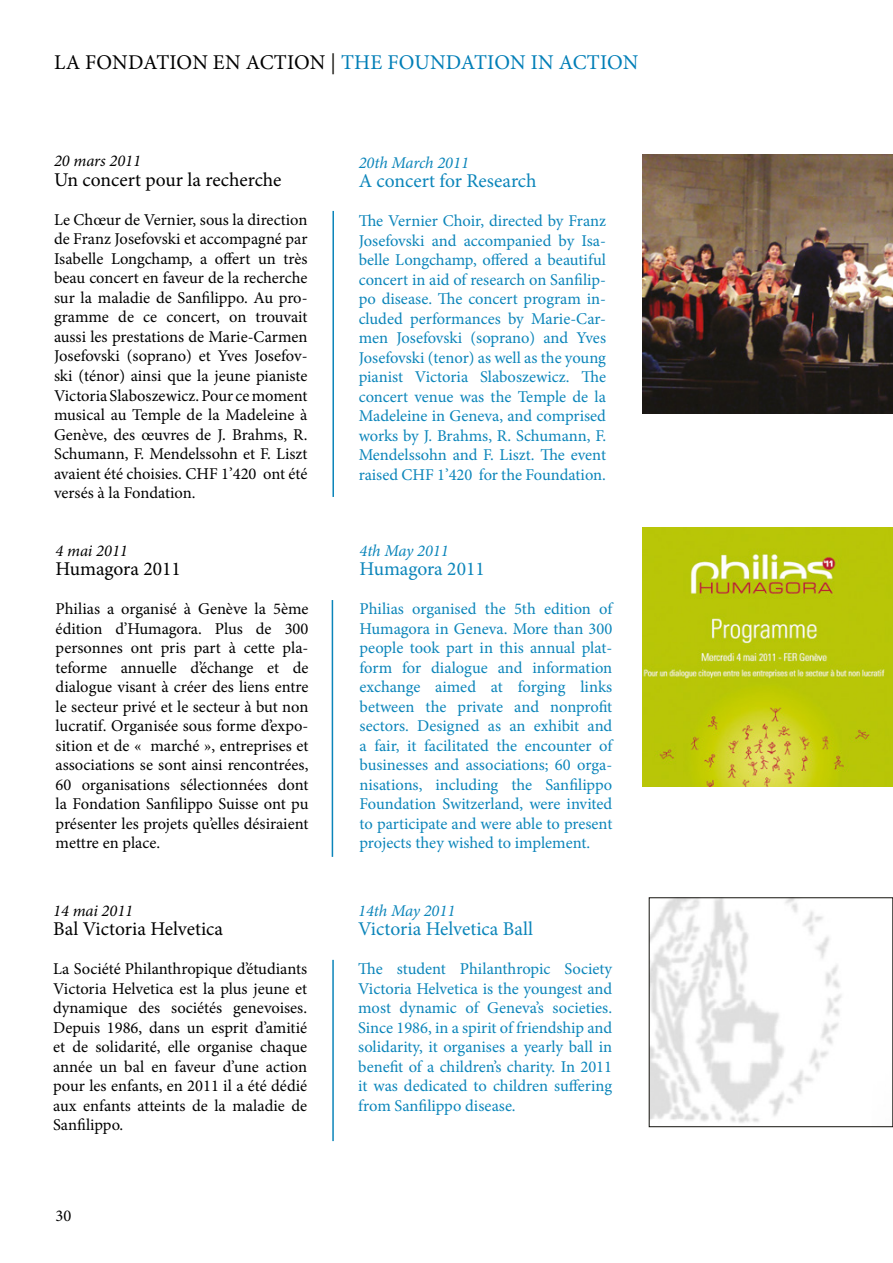
<style>
.page{position:relative;width:893px;height:1263px;background:#fff}
.page>*{position:absolute;margin:0;border:0;box-sizing:border-box;transform-origin:0 0}
.t1{font:21px "Minion Pro";letter-spacing:.005em;color:#007eb7}
.t2{font:19.5px "Minion Pro";color:#000}
.t3{font:19.5px "Minion Pro";color:#0b85ba}
.t4{font:16.5px/19.5px "Minion Pro";color:#000;text-align:justify}
.t5{font:16.5px/19.5px "Minion Pro";color:#0b85ba;text-align:justify}
.t6{font:italic 16.5px "Minion Pro";color:#0b85ba}
.t7{font:italic 16.5px "Minion Pro";color:#000}
.s1{color:#000}
.s2{color:#12110c}
</style>
<div class="page">
<img style="left:642px;top:527px;width:251px;height:259px">
<img style="left:651px;top:899px;width:191px;height:224px">
<div style="left:649px;top:897px;width:244px;height:230px;border:1px solid #12110c"></div>
<hr style="left:332px;top:600px;width:1px;height:257px;background:#0b85ba">
<hr style="left:332px;top:211px;width:2px;height:286px;background:#0b85ba">
<hr style="left:332px;top:960px;width:2px;height:181px;background:#0b85ba">
<img style="left:642px;top:154px;width:251px;height:259px">
<p class="t1" style="left:54px;top:48px;width:586px"><span class="s1">LA FONDATION EN ACTION</span> <span class="s2">|</span> THE FOUNDATION IN ACTION</p>
<p class="t7" style="left:54px;top:150px;width:89px">20 mars 2011</p>
<p class="t2" style="left:54px;top:167px;width:229px">Un concert pour la recherche</p>
<p class="t4" style="left:54px;top:210px;width:255px">Le Chœur de Vernier, sous la direction de Franz Josefovski et accompagné par Isabelle Longchamp, a offert un très beau concert en faveur de la recherche sur la maladie de Sanfilippo. Au pro&shy;gramme de ce concert, on trouvait aussi les prestations de Marie-Carmen Josefovski (soprano) et Yves Josefov&shy;ski (ténor) ainsi que la jeune pianiste Victoria Slaboszewicz. Pour ce moment musical au Temple de la Madeleine à Genève, des œuvres de J. Brahms, R.<br>Schumann, F. Mendelssohn et F. Liszt avaient été choisies. CHF 1’420 ont été versés à la Fondation.</p>
<p class="t7" style="left:56px;top:539px;width:74px">4 mai 2011</p>
<p class="t2" style="left:56px;top:556px;width:127px">Humagora 2011</p>
<p class="t4" style="left:56px;top:599px;width:254px">Philias a organisé à Genève la 5ème édition d’Humagora. Plus de 300 personnes ont pris part à cette pla&shy;teforme annuelle d’échange et de dialogue visant à créer des liens entre le secteur privé et le secteur à but non lucratif. Organisée sous forme d’expo&shy;sition et de « marché », entreprises et associations se sont ainsi rencontrées, 60 organisations sélectionnées dont la Fondation Sanfilippo Suisse ont pu présenter les projets qu’elles désiraient mettre en place.</p>
<p class="t7" style="left:53px;top:899px;width:81px">14 mai 2011</p>
<p class="t2" style="left:53px;top:916px;width:171px">Bal Victoria Helvetica</p>
<p class="t4" style="left:53px;top:959px;width:255px">La Société Philanthropique d’étudiants Victoria Helvetica est la plus jeune et dynamique des sociétés genevoises.<br>Depuis 1986, dans un esprit d’amitié et de solidarité, elle organise chaque année un bal en faveur d’une action pour les enfants, en 2011 il a été dédié aux enfants atteints de la maladie de Sanfilippo.</p>
<p class="t4" style="left:56px;top:1206px;width:17px">30</p>
<p class="t6" style="left:359px;top:151px;width:112px">20th March 2011</p>
<p class="t3" style="left:359px;top:168px;width:179px">A concert for Research</p>
<p class="t5" style="left:359px;top:211px;width:249px">The Vernier Choir, directed by Franz Josefovski and accompanied by Isa&shy;belle Longchamp, offered a beautiful concert in aid of research on Sanfilip&shy;po disease. The concert program in&shy;cluded performances by Marie-Car&shy;men Josefovski (soprano) and Yves Josefovski (tenor) as well as the young pianist Victoria Slaboszewicz. The concert venue was the Temple de la Madeleine in Geneva, and comprised works by J. Brahms, R. Schumann, F.<br>Mendelssohn and F. Liszt. The event raised CHF 1’420 for the Foundation.</p>
<p class="t6" style="left:359px;top:539px;width:91px">4th May 2011</p>
<p class="t3" style="left:359px;top:556px;width:127px">Humagora 2011</p>
<p class="t5" style="left:359px;top:599px;width:254px">Philias organised the 5th edition of Humagora in Geneva. More than 300 people took part in this annual plat&shy;form for dialogue and information exchange aimed at forging links between the private and nonprofit sectors. Designed as an exhibit and a fair, it facilitated the encounter of businesses and associations; 60 orga&shy;nisations, including the Sanfilippo Foundation Switzerland, were invited to participate and were able to present projects they wished to implement.</p>
<p class="t6" style="left:358px;top:899px;width:99px">14th May 2011</p>
<p class="t3" style="left:358px;top:916px;width:177px">Victoria Helvetica Ball</p>
<p class="t5" style="left:358px;top:959px;width:255px">The student Philanthropic Society Victoria Helvetica is the youngest and most dynamic of Geneva’s societies.<br>Since 1986, in a spirit of friendship and solidarity, it organises a yearly ball in benefit of a children’s charity. In 2011 it was dedicated to children suffering from Sanfilippo disease.</p>
</div>
